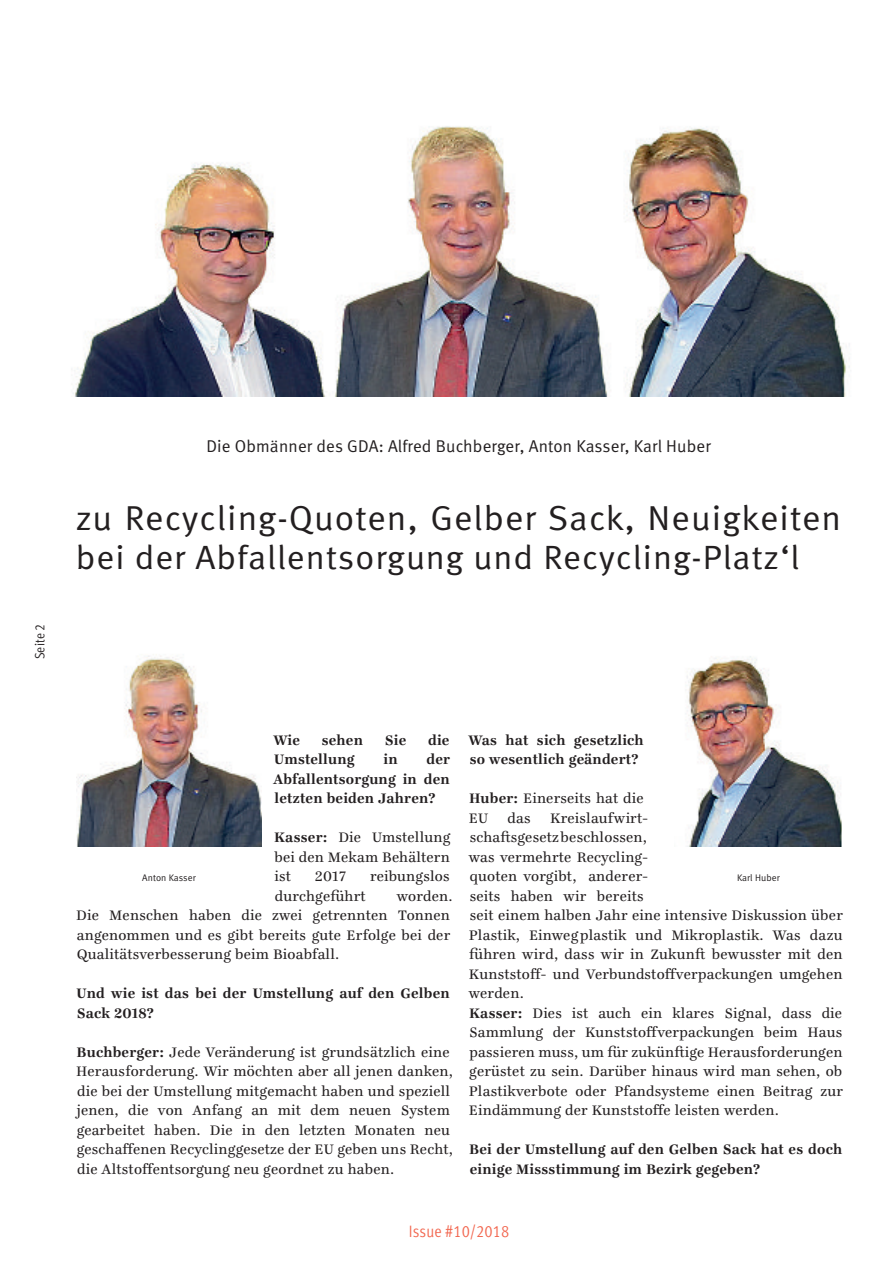
<style>
.page{position:relative;width:893px;height:1263px;background:#fff}
.page>*{position:absolute;margin:0;border:0;box-sizing:border-box;transform-origin:0 0}
.t1{font:34.65px "Meta Normal LF";letter-spacing:.03em;color:#231f20;scale:1.04 1}
.t2{font:33.6px "Meta Normal LF";letter-spacing:.03em;color:#231f20;scale:1.04 1}
.t3{font:17.1px "Meta Normal LF";letter-spacing:.01em;color:#231f20}
.t4{font:16.5px "Meta Cond Normal LF";letter-spacing:.01em;color:#f2664f}
.t5{font:15px/19.5px "Ingeborg";letter-spacing:.015em;color:#231f20}
.t6{font:700 15px/19.5px "Ingeborg";letter-spacing:.015em;color:#231f20}
.t7{font:13.5px "Meta Cond Normal LF";letter-spacing:.01em;color:#231f20}
.t8{font:9.45px "Meta Normal LF";letter-spacing:.01em;color:#231f20}
.s1{font-weight:700}
</style>
<div class="page">
<img style="left:73px;top:126px;width:777px;height:271px">
<img style="left:77px;top:654px;width:184px;height:192px">
<img style="left:687px;top:656px;width:155px;height:190px">
<p class="t7" style="left:32px;top:659px;width:37px;rotate:-90deg">Seite 2</p>
<p class="t3" style="left:206px;top:436px;width:506px">Die Obmänner des GDA: Alfred Buchberger, Anton Kasser, Karl Huber</p>
<h1 class="t1" style="left:76px;top:498px;width:738px">zu Recycling-Quoten, Gelber Sack, Neuigkeiten</h1>
<h2 class="t2" style="left:76px;top:538px;width:698px">bei der Abfallentsorgung und Recycling-Platz‘l</h2>
<p class="t6" style="left:273px;top:730px;width:28px">Wie</p>
<p class="t6" style="left:322px;top:730px;width:43px">sehen</p>
<p class="t6" style="left:385px;top:730px;width:23px">Sie</p>
<p class="t6" style="left:428px;top:730px;width:23px">die</p>
<p class="t6" style="left:274px;top:749px;width:82px">Umstellung</p>
<p class="t6" style="left:384px;top:749px;width:16px">in</p>
<p class="t6" style="left:468px;top:730px;width:177px">Was hat sich gesetzlich so wesentlich geändert?</p>
<p class="t5" style="left:469px;top:790px;width:176px"><span class="s1">Huber:</span> Einerseits hat die<br>EU</p>
<p class="t6" style="left:273px;top:749px;width:179px;text-align:justify;text-indent:153px">der Abfallentsorgung in den letzten beiden Jahren?</p>
<p class="t5" style="left:274px;top:829px;width:178px;text-align:justify"><span class="s1">Kasser:</span> Die Umstellung bei den Mekam Behältern ist</p>
<p class="t5" style="left:469px;top:810px;width:375px;text-indent:81px">Kreislaufwirt-<br>schaftsgesetzbeschlossen,<br>was vermehrte Recycling-<br>quoten vorgibt, anderer-<br>seits haben wir bereits<br>seit einem halben Jahr eine intensive Diskussion über Plastik, Einwegplastik und Mikroplastik. Was dazu führen wird, dass wir in Zukunft bewusster mit den Kunststoff- und Verbundstoffverpackungen umgehen werden.<br><span class="s1">Kasser:</span> Dies ist auch ein klares Signal, dass die Sammlung der Kunststoffverpackungen beim Haus passieren muss, um für zukünftige Herausforderungen gerüstet zu sein. Darüber hinaus wird man sehen, ob Plastikverbote oder Pfandsysteme einen Beitrag zur Eindämmung der Kunststoffe leisten werden.</p>
<p class="t6" style="left:469px;top:1139px;width:375px">Bei der Umstellung auf den Gelben Sack hat es doch einige Missstimmung im Bezirk gegeben?</p>
<p class="t5" style="left:507px;top:810px;width:25px">das</p>
<p class="t5" style="left:315px;top:868px;width:32px">2017</p>
<p class="t5" style="left:370px;top:868px;width:81px">reibungslos</p>
<p class="t5" style="left:275px;top:888px;width:93px">durchgeführt</p>
<p class="t8" style="left:142px;top:872px;width:55px">Anton Kasser</p>
<p class="t8" style="left:737px;top:872px;width:44px">Karl Huber</p>
<p class="t5" style="left:76px;top:888px;width:378px;text-indent:321px">worden.<br>Die Menschen haben die zwei getrennten Tonnen angenommen und es gibt bereits gute Erfolge bei der Qualitätsverbesserung beim Bioabfall.</p>
<p class="t6" style="left:77px;top:983px;width:375px">Und wie ist das bei der Umstellung auf den Gelben<br>Sack 2018?</p>
<p class="t5" style="left:76px;top:1044px;width:378px"><span class="s1">Buchberger:</span> Jede Veränderung ist grundsätzlich eine Herausforderung. Wir möchten aber all jenen danken, die bei der Umstellung mitgemacht haben und speziell jenen, die von Anfang an mit dem neuen System gearbeitet haben. Die in den letzten Monaten neu geschaffenen Recyclinggesetze der EU geben uns Recht, die Altstoffentsorgung neu geordnet zu haben.</p>
<p class="t4" style="left:409px;top:1222px;width:102px">Issue #10/2018</p>
</div>
